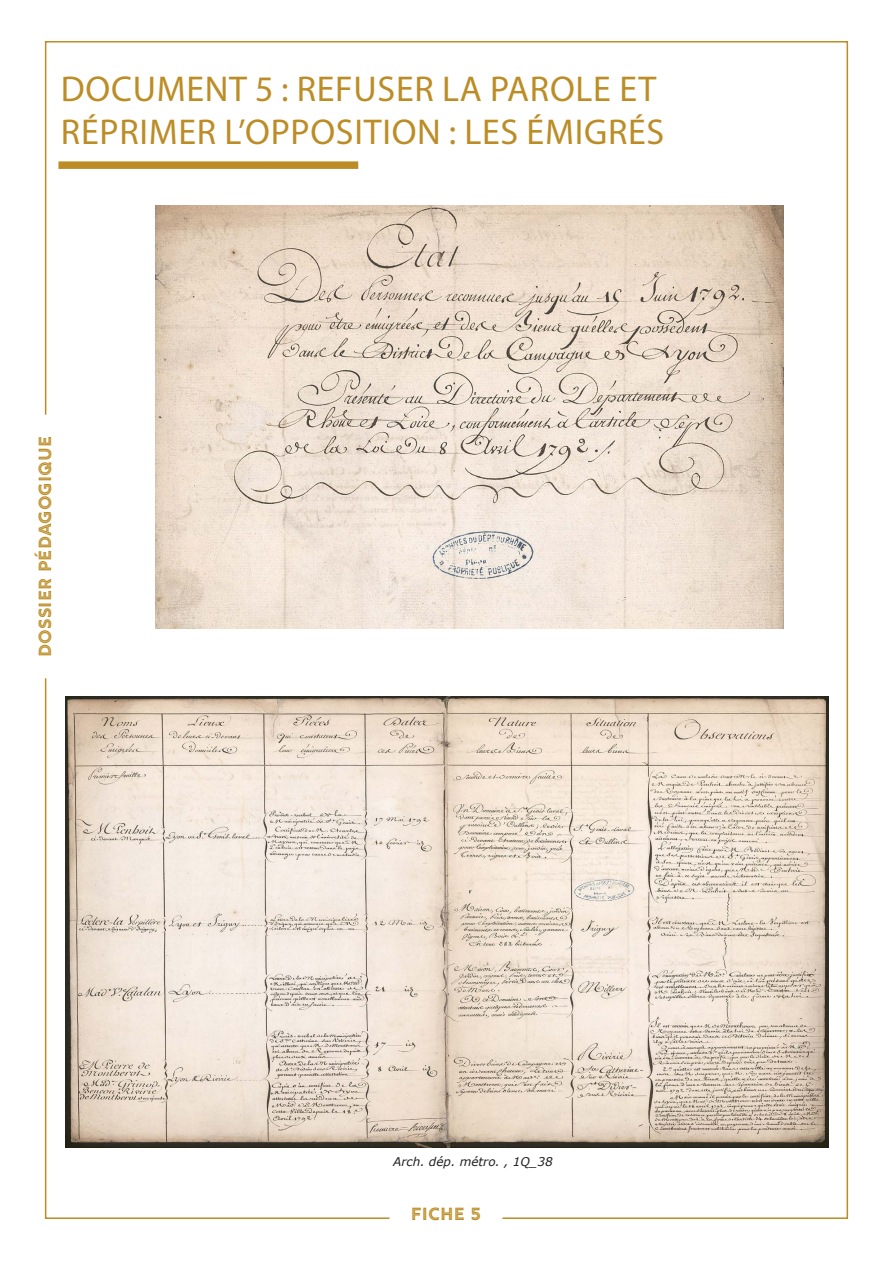
<style>
.page{position:relative;width:893px;height:1263px;background:#fff}
.page>*{position:absolute;margin:0;border:0;box-sizing:border-box;transform-origin:0 0}
.Titre{font:36px/43.2px "Myriad Pro";letter-spacing:.02em;color:#bc8d26}
.Droite___bas{font:19.5px "Rig Bold Inline Solo";color:#bc8d26}
.t1{font:italic 12px "Verdana";color:#231f20}
</style>
<div class="page">
<div style="left:58px;top:161px;width:300px;height:8px;background:#bc8d26"></div>
<img style="left:156px;top:206px;width:627px;height:423px">
<img style="left:66px;top:696px;width:762px;height:451px">
<p class="Titre" style="left:61px;top:67px;width:605px">DOCUMENT 5 : REFUSER LA PAROLE ET<br>RÉPRIMER L’OPPOSITION : LES ÉMIGRÉS</p>
<p class="Droite___bas" style="left:34px;top:657px;width:223px;rotate:-90deg">Dossier pédagogique</p>
<p class="t1" style="left:393px;top:1153px;width:161px">Arch. dép. métro. , 1Q_38</p>
<p class="Droite___bas" style="left:411px;top:1203px;width:72px">Fiche 5</p>
</div>
